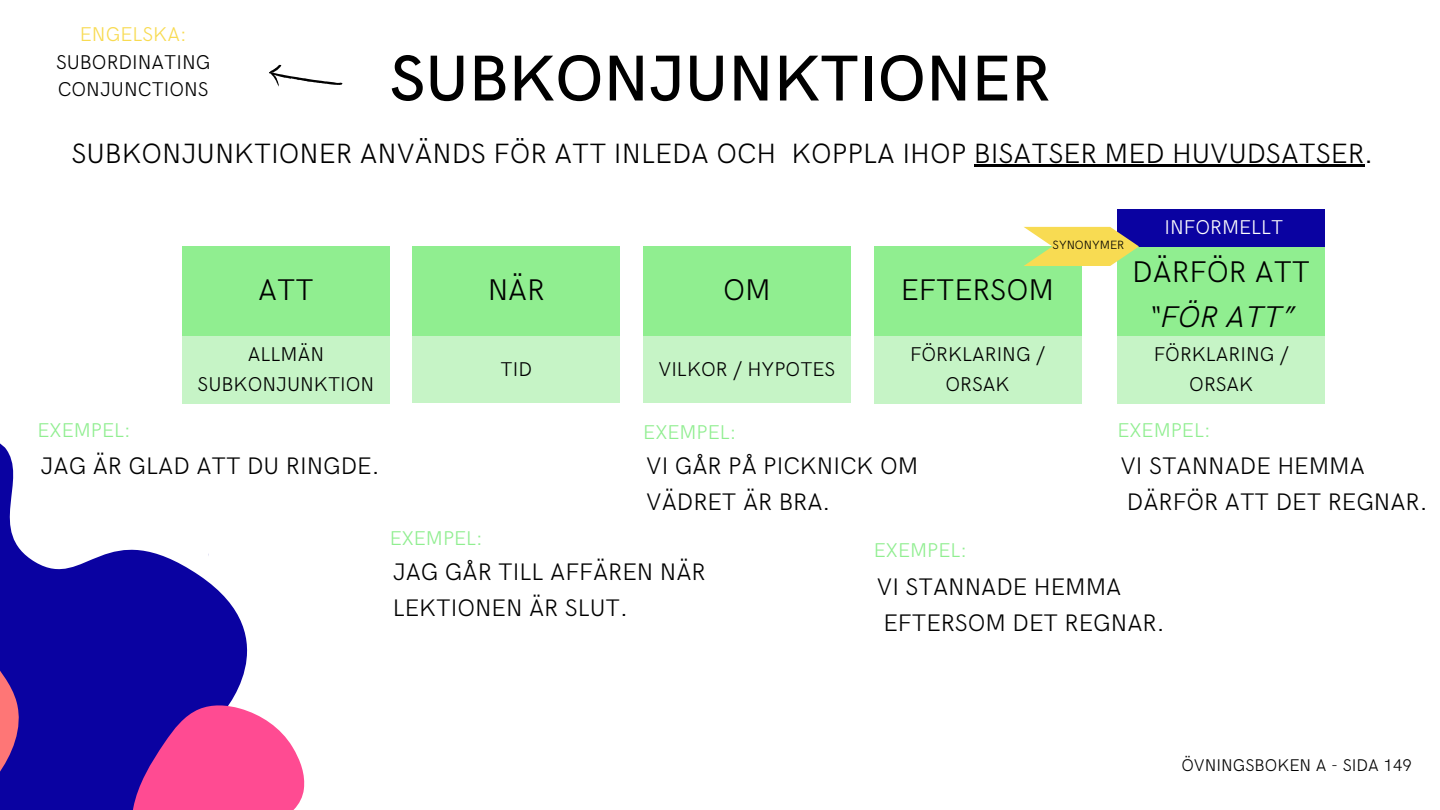
<style>
.page{position:relative;width:1440px;height:810px;background:#fff}
.page>*{position:absolute;margin:0;border:0;box-sizing:border-box;transform-origin:0 0}
.t1{font:500 65px "HK Grotesk";color:#000}
.t2{font:300 30px "HK Grotesk";color:#000}
.t3{font:italic 300 30px "HK Grotesk";color:#000}
.t4{font:300 28px "HK Grotesk";color:#000}
.t5{font:300 24px "HK Grotesk";color:#000}
.t6{font:300 20px/27.8px "HK Grotesk";color:#000;text-align:center}
.t7{font:300 20px "HK Grotesk";color:#90ee90}
.t8{font:300 20px "HK Grotesk";color:#fff}
.t9{font:300 17px "HK Grotesk";color:#000}
.t10{font:300 12px "HK Grotesk";color:#000}
.s1{color:#f8db52}
</style>
<div class="page">
<svg style="left:0;top:443px;width:248px;height:367px;fill:#0a02a1"></svg>
<svg style="left:0;top:578px;width:23px;height:232px;background:#421d96"></svg>
<svg style="left:127px;top:704px;width:178px;height:106px;background:#d14e9f"></svg>
<svg style="left:269px;top:64px;width:74px;height:23px"></svg>
<div style="left:182px;top:246px;width:208px;height:91px;background:#90ee90"></div>
<div style="left:413px;top:246px;width:207px;height:91px;background:#90ee90"></div>
<div style="left:643px;top:246px;width:208px;height:91px;background:#90ee90"></div>
<div style="left:874px;top:246px;width:207px;height:91px;background:#90ee90"></div>
<div style="left:182px;top:337px;width:208px;height:67px;background:#c6f4c6"></div>
<div style="left:413px;top:337px;width:207px;height:66px;background:#c6f4c6"></div>
<div style="left:643px;top:337px;width:208px;height:66px;background:#c6f4c6"></div>
<div style="left:874px;top:337px;width:207px;height:67px;background:#c6f4c6"></div>
<div style="left:1118px;top:246px;width:207px;height:99px;background:#90ee90"></div>
<div style="left:1118px;top:337px;width:207px;height:67px;background:#c6f4c6"></div>
<div style="left:1118px;top:209px;width:207px;height:37px;background:#0a02a1"></div>
<svg style="left:1024px;top:227px;width:115px;height:39px"></svg>
<hr style="left:974px;top:165px;width:390px;height:2px;background:#000">
<h3 class="t6" style="left:56px;top:21px;width:156px"><span class="s1">ENGELSKA:<br></span>SUBORDINATING<br>CONJUNCTIONS</h3>
<h4 class="t1" style="left:390px;top:42px;width:662px">SUBKONJUNKTIONER</h4>
<h3 class="t4" style="left:71px;top:138px;width:1303px">SUBKONJUNKTIONER ANVÄNDS FÖR ATT INLEDA OCH KOPPLA IHOP BISATSER MED HUVUDSATSER.</h3>
<h4 class="t10" style="left:1053px;top:239px;width:73px">SYNONYMER</h4>
<h1 class="t2" style="left:258px;top:273px;width:57px">ATT</h1>
<p class="t2" style="left:488px;top:273px;width:59px">NÄR</p>
<h2 class="t2" style="left:723px;top:273px;width:49px">OM</h2>
<h2 class="t2" style="left:901px;top:273px;width:155px">EFTERSOM</h2>
<h4 class="t6" style="left:248px;top:342px;width:78px">ALLMÄN</h4>
<h4 class="t6" style="left:198px;top:372px;width:178px">SUBKONJUNKTION</h4>
<h2 class="t6" style="left:501px;top:356px;width:33px">TID</h2>
<h4 class="t6" style="left:659px;top:356px;width:178px">VILKOR / HYPOTES</h4>
<h2 class="t6" style="left:910px;top:342px;width:137px">FÖRKLARING /</h2>
<h4 class="t6" style="left:946px;top:372px;width:66px">ORSAK</h4>
<h4 class="t8" style="left:1165px;top:216px;width:120px">INFORMELLT</h4>
<h4 class="t2" style="left:1132px;top:255px;width:179px">DÄRFÖR ATT</h4>
<h2 class="t3" style="left:1148px;top:300px;width:148px">“FÖR ATT”</h2>
<h2 class="t6" style="left:1154px;top:342px;width:137px">FÖRKLARING /</h2>
<h4 class="t6" style="left:1189px;top:372px;width:66px">ORSAK</h4>
<h4 class="t7" style="left:38px;top:419px;width:95px">EXEMPEL:</h4>
<p class="t5" style="left:41px;top:453px;width:341px">JAG ÄR GLAD ATT DU RINGDE.</p>
<h3 class="t7" style="left:1117px;top:419px;width:95px">EXEMPEL:</h3>
<h3 class="t5" style="left:1120px;top:453px;width:246px">VI STANNADE HEMMA</h3>
<h4 class="t5" style="left:1127px;top:489px;width:302px">DÄRFÖR ATT DET REGNAR.</h4>
<h4 class="t7" style="left:643px;top:421px;width:95px">EXEMPEL:</h4>
<h3 class="t5" style="left:646px;top:453px;width:273px">VI GÅR PÅ PICKNICK OM</h3>
<h4 class="t5" style="left:646px;top:489px;width:186px">VÄDRET ÄR BRA.</h4>
<h4 class="t7" style="left:874px;top:539px;width:95px">EXEMPEL:</h4>
<h3 class="t5" style="left:877px;top:573px;width:246px">VI STANNADE HEMMA</h3>
<h3 class="t5" style="left:883px;top:609px;width:283px">EFTERSOM DET REGNAR.</h3>
<p class="t7" style="left:390px;top:527px;width:95px">EXEMPEL:</p>
<h2 class="t5" style="left:393px;top:558px;width:315px">JAG GÅR TILL AFFÄREN NÄR</h2>
<h4 class="t5" style="left:393px;top:594px;width:237px">LEKTIONEN ÄR SLUT.</h4>
<h3 class="t9" style="left:1181px;top:756px;width:232px">ÖVNINGSBOKEN A - SIDA 149</h3>
</div>
